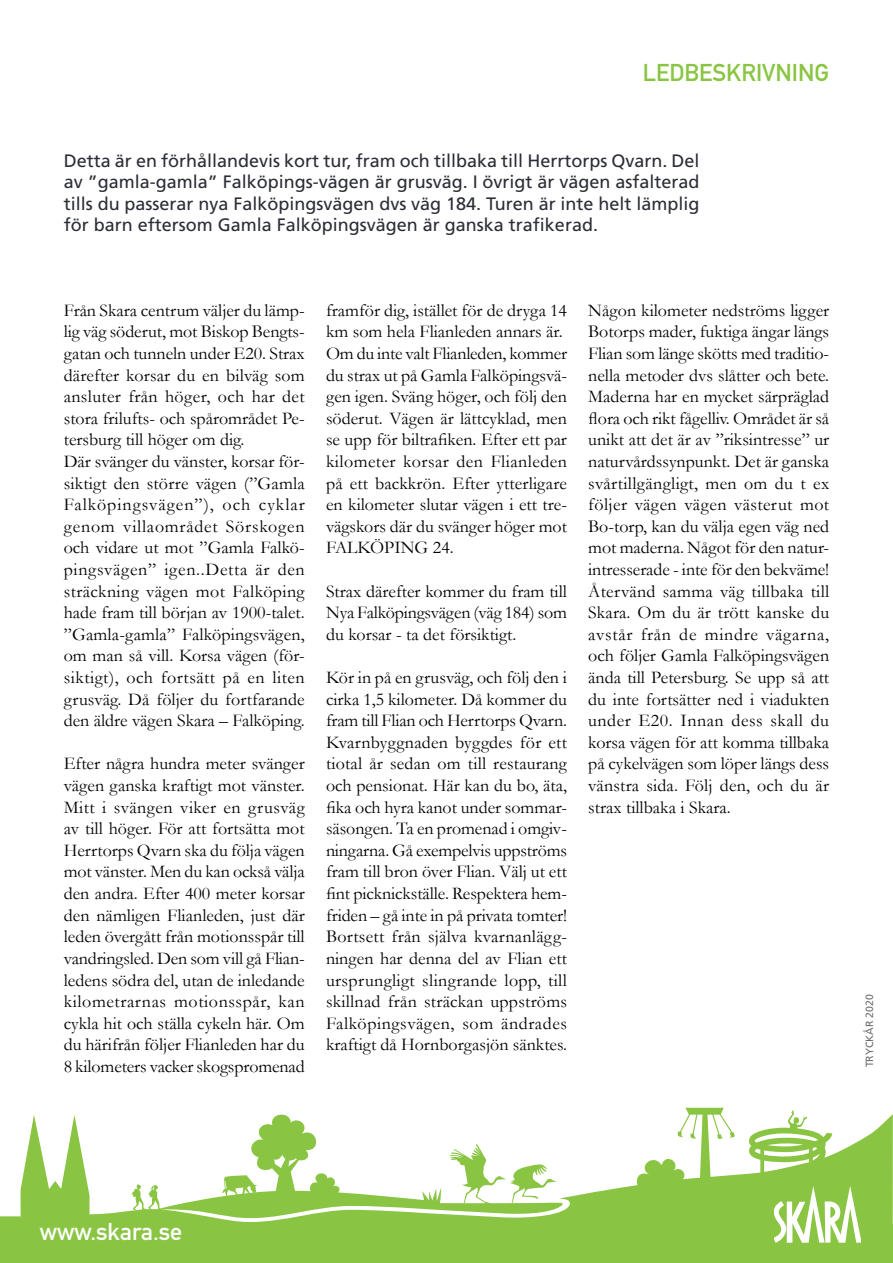
<style>
.page{position:relative;width:893px;height:1263px;background:#fff}
.page>*{position:absolute;margin:0;border:0;box-sizing:border-box;transform-origin:0 0}
.t1{font:24px "DIN Mittelschrift Std";color:#89c542}
.t2{font:24px "DIN Mittelschrift Std";color:#fff}
.t3{font:18px/21.6px "Garamond";color:#000001;text-align:justify}
.t4{font:18px/21.6px "Frutiger LT Std";color:#2b2e36;text-align:justify}
.t5{font:10.5px "Frutiger LT Std";color:#6c6d70}
</style>
<div class="page">
<svg style="left:0;top:1108px;width:893px;height:116px"></svg>
<div style="left:0;top:1224px;width:893px;height:39px;background:#89c542"></div>
<svg style="left:774px;top:1186px;width:87px;height:57px"></svg>
<h1 class="t1" style="left:643px;top:58px;width:188px">LEDBESKRIVNING</h1>
<p class="t4" style="left:64px;top:150px;width:637px">Detta är en förhållandevis kort tur, fram och tillbaka till Herrtorps Qvarn. Del av ”gamla-gamla” Falköpings-vägen är grusväg. I övrigt är vägen asfalterad tills du passerar nya Falköpingsvägen dvs väg 184. Turen är inte helt lämplig för barn eftersom Gamla Falköpingsvägen är ganska trafikerad.</p>
<p class="t3" style="left:64px;top:299px;width:242px;text-align:left">Från Skara centrum väljer du lämp&shy;lig väg söderut, mot Biskop Bengts&shy;gatan och tunneln under E20. Strax därefter korsar du en bilväg som ansluter från höger, och har det stora frilufts- och spårområdet Pe&shy;tersburg till höger om dig.<br>Där svänger du vänster, korsar för&shy;siktigt den större vägen (”Gamla Falköpingsvägen”), och cyklar genom villaområdet Sörskogen och vidare ut mot ”Gamla Falkö&shy;pingsvägen” igen..Detta är den sträckning vägen mot Falköping hade fram till början av 1900-talet. ”Gamla-gamla” Falköpingsvägen, om man så vill. Korsa vägen (för&shy;siktigt), och fortsätt på en liten grusväg. Då följer du fortfarande den äldre vägen Skara – Falköping.</p>
<p class="t3" style="left:64px;top:752px;width:242px">Efter några hundra meter svänger vägen ganska kraftigt mot vänster.<br>Mitt i svängen viker en grusväg av till höger. För att fortsätta mot Herrtorps Qvarn ska du följa vägen mot vänster. Men du kan också välja den andra. Efter 400 meter korsar den nämligen Flianleden, just där leden övergått från motionsspår till vandringsled. Den som vill gå Flian&shy;ledens södra del, utan de inledande kilometrarnas motionsspår, kan cykla hit och ställa cykeln här. Om du härifrån följer Flianleden har du 8 kilometers vacker skogspromenad</p>
<p class="t3" style="left:326px;top:299px;width:243px;text-align:left">framför dig, istället för de dryga 14 km som hela Flianleden annars är.<br>Om du inte valt Flianleden, kommer du strax ut på Gamla Falköpingsvä&shy;gen igen. Sväng höger, och följ den söderut. Vägen är lättcyklad, men se upp för biltrafiken. Efter ett par kilometer korsar den Flianleden på ett backkrön. Efter ytterligare en kilometer slutar vägen i ett tre&shy;vägskors där du svänger höger mot<br>FALKÖPING 24.</p>
<p class="t3" style="left:326px;top:580px;width:242px">Strax därefter kommer du fram till Nya Falköpingsvägen (väg 184) som du korsar - ta det försiktigt.</p>
<p class="t3" style="left:326px;top:666px;width:243px">Kör in på en grusväg, och följ den i cirka 1,5 kilometer. Då kommer du fram till Flian och Herrtorps Qvarn.<br>Kvarnbyggnaden byggdes för ett tiotal år sedan om till restaurang och pensionat. Här kan du bo, äta, fika och hyra kanot under sommar&shy;säsongen. Ta en promenad i omgiv&shy;ningarna. Gå exempelvis uppströms fram till bron över Flian. Välj ut ett fint picknickställe. Respektera hem&shy;friden – gå inte in på privata tomter!<br>Bortsett från själva kvarnanlägg&shy;ningen har denna del av Flian ett ursprungligt slingrande lopp, till skillnad från sträckan uppströms Falköpingsvägen, som ändrades kraftigt då Hornborgasjön sänktes.</p>
<p class="t3" style="left:588px;top:299px;width:243px">Någon kilometer nedströms ligger Botorps mader, fuktiga ängar längs Flian som länge skötts med traditio&shy;nella metoder dvs slåtter och bete.<br>Maderna har en mycket särpräglad flora och rikt fågelliv. Området är så unikt att det är av ”riksintresse” ur naturvårdssynpunkt. Det är ganska svårtillgängligt, men om du t ex följer vägen vägen västerut mot Bo-torp, kan du välja egen väg ned mot maderna. Något för den natur&shy;intresserade - inte för den bekväme!<br>Återvänd samma väg tillbaka till Skara. Om du är trött kanske du avstår från de mindre vägarna, och följer Gamla Falköpingsvägen ända till Petersburg. Se upp så att du inte fortsätter ned i viadukten under E20. Innan dess skall du korsa vägen för att komma tillbaka på cykelvägen som löper längs dess vänstra sida. Följ den, och du är strax tillbaka i Skara.</p>
<p class="t5" style="left:863px;top:1067px;width:74px;rotate:-90deg">TRYCKÅR 2020</p>
<h1 class="t2" style="left:40px;top:1217px;width:144px">www.skara.se</h1>
</div>
